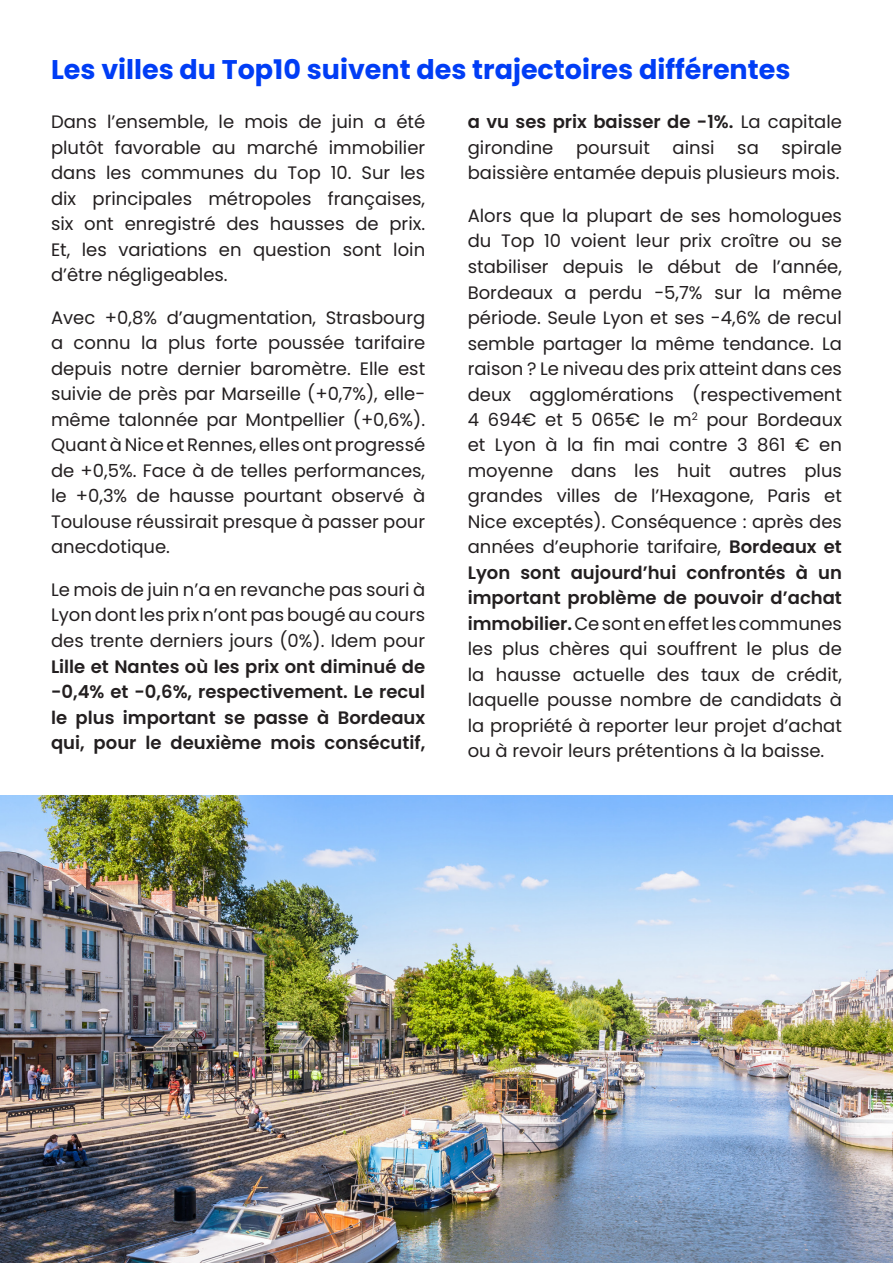
<style>
.page{position:relative;width:893px;height:1263px;background:#fff}
.page>*{position:absolute;margin:0;border:0;box-sizing:border-box;transform-origin:0 0}
.t1{font:700 27px "Poppins";color:#003df5}
.t2{font:18px/25.5px "Poppins";color:#231f20;text-align:justify}
.t3{font:600 18px/25.5px "Poppins";color:#231f20;text-align:justify}
.s1{font-weight:400}
.s2{font-weight:600}
</style>
<div class="page">
<img style="left:0;top:795px;width:893px;height:468px">
<h1 class="t1" style="left:51px;top:54px;width:741px">Les villes du Top10 suivent des trajectoires différentes</h1>
<p class="t2" style="left:51px;top:109px;width:376px">Dans l’ensemble, le mois de juin a été plutôt favorable au marché immobilier dans les communes du Top 10. Sur les dix principales métropoles françaises, six ont enregistré des hausses de prix.<br>Et, les variations en question sont loin d’être négligeables.</p>
<p class="t2" style="left:51px;top:305px;width:376px">Avec +0,8% d’augmentation, Strasbourg a connu la plus forte poussée tarifaire depuis notre dernier baromètre. Elle est suivie de près par Marseille (+0,7%), elle&shy;même talonnée par Montpellier (+0,6%).<br>Quant à Nice et Rennes, elles ont progressé de +0,5%. Face à de telles performances, le +0,3% de hausse pourtant observé à Toulouse réussirait presque à passer pour anecdotique.</p>
<p class="t2" style="left:51px;top:577px;width:376px">Le mois de juin n’a en revanche pas souri à Lyon dont les prix n’ont pas bougé au cours des trente derniers jours (0%). Idem pour</p>
<p class="t3" style="left:51px;top:653px;width:376px">Lille et Nantes où les prix ont diminué de -0,4% et -0,6%, respectivement. Le recul le plus important se passe à Bordeaux qui, pour le deuxième mois consécutif,</p>
<p class="t3" style="left:468px;top:109px;width:376px">a vu ses prix baisser de -1%. <span class="s1">La capitale girondine</span></p>
<p class="t2" style="left:468px;top:135px;width:376px;text-align:right">spirale<br>baissière entamée depuis plusieurs mois.</p>
<p class="t2" style="left:468px;top:203px;width:376px">Alors que la plupart de ses homologues du Top 10 voient leur prix croître ou se stabiliser depuis le début de l’année, Bordeaux a perdu -5,7% sur la même période. Seule Lyon et ses -4,6% de recul semble partager la même tendance. La raison ? Le niveau des prix atteint dans ces deux agglomérations (respectivement 4 694€ et 5 065€ le m<sup>2</sup> pour Bordeaux et Lyon à la fin mai contre 3 861 € en moyenne dans les huit autres plus grandes villes de l’Hexagone, Paris et Nice exceptés). Conséquence : après des années d’euphorie tarifaire, <span class="s2">Bordeaux et Lyon sont aujourd’hui confrontés à un important problème de pouvoir d’achat immobilier.</span> Ce sont en effet les communes les plus chères qui souffrent le plus de la hausse actuelle des taux de crédit, laquelle pousse nombre de candidats à la propriété à reporter leur projet d’achat ou à revoir leurs prétentions à la baisse.</p>
<p class="t2" style="left:576px;top:135px;width:75px">poursuit</p>
<p class="t2" style="left:673px;top:135px;width:43px">ainsi</p>
<p class="t2" style="left:737px;top:135px;width:23px">sa</p>
</div>
